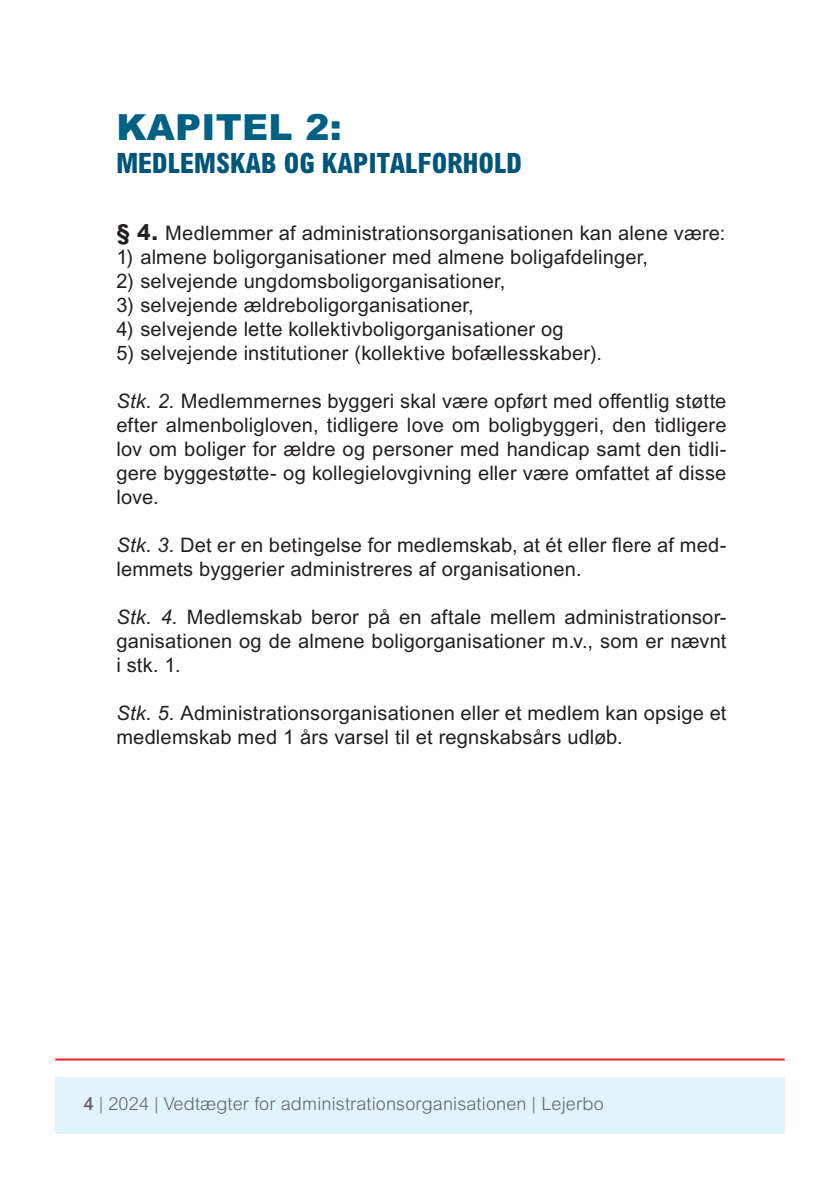
<style>
.page{position:relative;width:840px;height:1191px;background:#fff}
.page>*{position:absolute;margin:0;border:0;box-sizing:border-box;transform-origin:0 0}
.H_-_RUBRIK{font:900 36px "Arial MT Pro";letter-spacing:.01em;color:#006185}
.H-_Rubrik_2{font:800 condensed 28px "Arial MT Pro";color:#00567a}
.P_-_Brød_txt{font:20px/24px "Arial MT Pro";letter-spacing:.01em;color:#231f20;text-align:justify}
.t1{font:300 18px "Arial MT Pro";letter-spacing:.01em;color:#636366}
.s1{font-weight:800;font-size:22px}
.s2{font-style:italic}
.s3{font-weight:500}
</style>
<div class="page">
<div style="left:55px;top:1077px;width:729px;height:57px;background:#e1f4fc"></div>
<hr style="left:55px;top:1058px;width:729px;height:2px;background:#ee1d23">
<p class="H_-_RUBRIK" style="left:116px;top:104px;width:227px">KAPITEL 2:</p>
<p class="H-_Rubrik_2" style="left:116px;top:146px;width:407px">MEDLEMSKAB OG KAPITALFORHOLD</p>
<p class="P_-_Brød_txt" style="left:116px;top:222px;width:610px"><span class="s1">§ 4.</span> Medlemmer af administrationsorganisationen kan alene være:</p>
<p class="P_-_Brød_txt" style="left:116px;top:246px;width:533px">1) almene boligorganisationer med almene boligafdelinger,</p>
<p class="P_-_Brød_txt" style="left:116px;top:270px;width:390px">2) selvejende ungdomsboligorganisationer,</p>
<p class="P_-_Brød_txt" style="left:116px;top:294px;width:358px">3) selvejende ældreboligorganisationer,</p>
<p class="P_-_Brød_txt" style="left:116px;top:318px;width:448px">4) selvejende lette kollektivboligorganisationer og</p>
<p class="P_-_Brød_txt" style="left:116px;top:342px;width:487px">5) selvejende institutioner (kollektive bofællesskaber).</p>
<p class="P_-_Brød_txt" style="left:116px;top:390px;width:611px"><span class="s2">Stk. 2.</span> Medlemmernes byggeri skal være opført med offentlig støtte efter almenboligloven, tidligere love om boligbyggeri, den tidligere lov om boliger for ældre og personer med handicap samt den tidli&shy;gere byggestøtte- og kollegielovgivning eller være omfattet af disse love.</p>
<p class="P_-_Brød_txt" style="left:116px;top:534px;width:611px"><span class="s2">Stk. 3.</span> Det er en betingelse for medlemskab, at ét eller flere af med&shy;lemmets byggerier administreres af organisationen.</p>
<p class="P_-_Brød_txt" style="left:116px;top:606px;width:611px"><span class="s2">Stk. 4.</span> Medlemskab beror på en aftale mellem administrationsor&shy;ganisationen og de almene boligorganisationer m.v., som er nævnt i stk. 1.</p>
<p class="P_-_Brød_txt" style="left:116px;top:702px;width:611px"><span class="s2">Stk. 5.</span> Administrationsorganisationen eller et medlem kan opsige et medlemskab med 1 års varsel til et regnskabsårs udløb.</p>
<p class="t1" style="left:84px;top:1092px;width:521px"><span class="s3">4</span> | 2024 | Vedtægter for administrationsorganisationen | Lejerbo</p>
</div>
